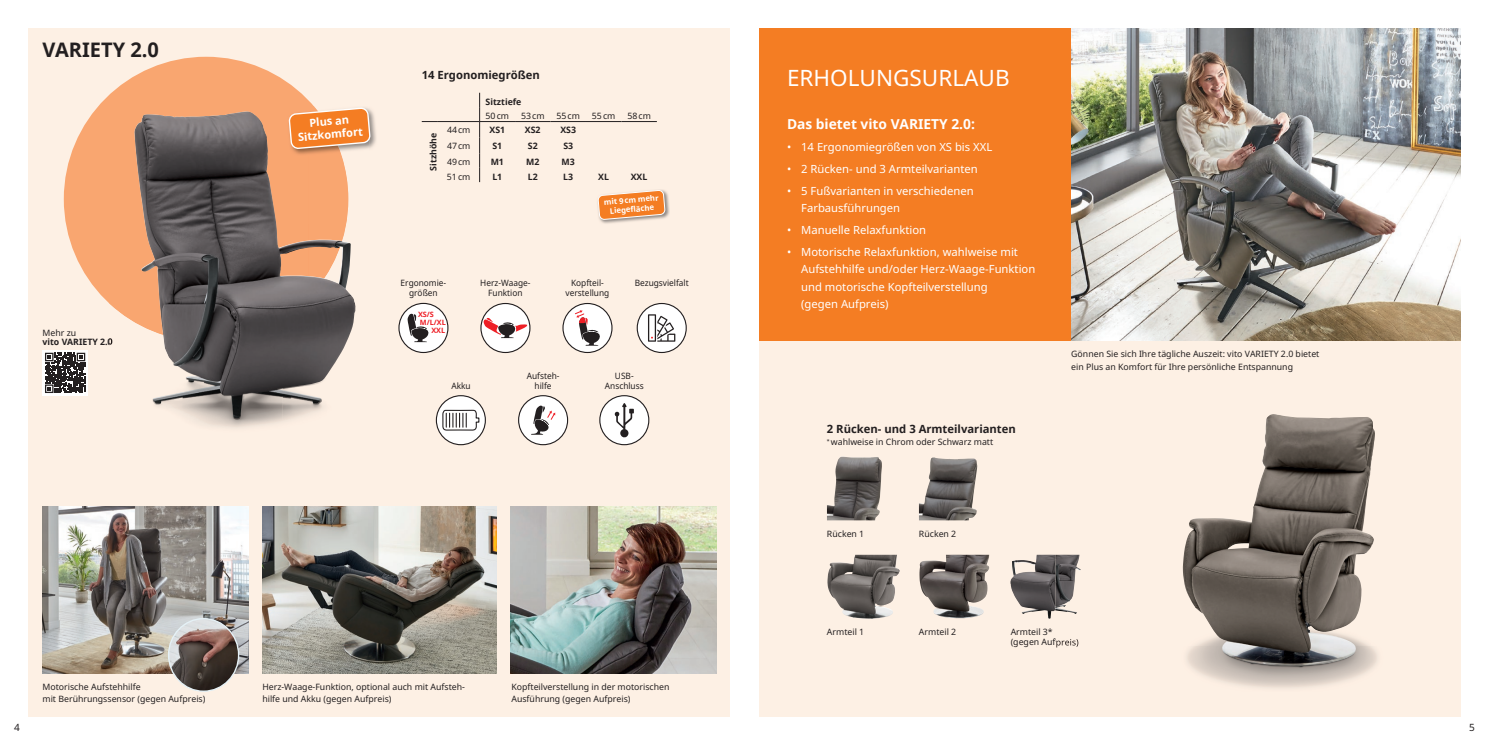
<style>
.page{position:relative;width:1489px;height:745px;background:#fff}
.page>*{position:absolute;margin:0;border:0;box-sizing:border-box;transform-origin:0 0}
.t1{font:22.5px "Noto Sans";color:#fff}
.t2{font:700 20px "Noto Sans";color:#231f20}
.t3{font:700 13.75px "Noto Sans";color:#fff}
.t4{font:11.25px/17.5px "Noto Sans";color:#fff}
.t5{font:700 11.25px "Noto Sans";color:#231f20}
.t6{font:700 11px/13.2px "Noto Sans";color:#fff;text-align:center}
.t7{font:10px "Noto Sans";color:#231f20}
.t8{font:8.75px/12.5px "Noto Sans";color:#231f20}
.t9{font:8.75px/10.1px "Noto Sans";color:#231f20;text-align:center;scale:.95 1}
.t10{font:700 8.75px "Noto Sans";color:#231f20}
.t11{font:700 7.75px/9.2px "Noto Sans";color:#fff;text-align:center}
.t12{font:700 7.25px "Noto Sans";color:#ee1f26}
</style>
<div class="page">
<div style="left:28px;top:28px;width:702px;height:688px;background:#fdf0e4"></div>
<div style="left:758px;top:28px;width:702px;height:688px;background:#fdf0e4"></div>
<img style="left:827px;top:554px;width:72px;height:64px">
<img style="left:919px;top:554px;width:70px;height:64px">
<img style="left:1010px;top:554px;width:45px;height:64px">
<svg style="left:43px;top:350px;width:45px;height:45px"></svg>
<svg style="left:45px;top:352px;width:40px;height:41px"></svg>
<img style="left:1070px;top:28px;width:390px;height:312px">
<div style="left:758px;top:28px;width:312px;height:312px;background:#f47d23"></div>
<div style="left:64px;top:57px;width:284px;height:284px;background:#f9a670;border-radius:50%"></div>
<img style="left:194px;top:418px;width:89px;height:10px">
<img style="left:134px;top:111px;width:221px;height:307px">
<img style="left:369px;top:109px;width:7px;height:40px">
<img style="left:341px;top:148px;width:27px;height:8px">
<img style="left:287px;top:148px;width:54px;height:8px">
<svg style="left:287px;top:106px;width:83px;height:42px"></svg>
<svg style="left:479px;top:93px;width:1px;height:89px"></svg>
<hr style="left:479px;top:121px;width:36px;height:1px;background:#231f20">
<hr style="left:515px;top:121px;width:35px;height:1px;background:#231f20">
<hr style="left:550px;top:121px;width:36px;height:1px;background:#231f20">
<hr style="left:586px;top:121px;width:35px;height:1px;background:#231f20">
<hr style="left:621px;top:121px;width:36px;height:1px;background:#231f20">
<hr style="left:438px;top:121px;width:41px;height:1px;background:#231f20">
<svg style="left:422px;top:121px;width:16px;height:1px"></svg>
<img style="left:597px;top:189px;width:73px;height:35px">
<svg style="left:598px;top:190px;width:67px;height:29px"></svg>
<div style="left:436px;top:395px;width:49px;height:49px;background:#fff;border-radius:50%"></div>
<div style="left:436px;top:395px;width:50px;height:50px;border:1px solid #231f20;border-radius:50%"></div>
<svg style="left:442px;top:409px;width:38px;height:22px"></svg>
<div style="left:518px;top:395px;width:49px;height:49px;background:#fff;border-radius:50%"></div>
<div style="left:518px;top:395px;width:50px;height:50px;border:1px solid #231f20;border-radius:50%"></div>
<svg style="left:531px;top:405px;width:24px;height:29px"></svg>
<div style="left:600px;top:395px;width:49px;height:49px;background:#fff;border-radius:50%"></div>
<div style="left:599px;top:395px;width:50px;height:50px;border:1px solid #231f20;border-radius:50%"></div>
<svg style="left:614px;top:403px;width:20px;height:34px"></svg>
<div style="left:563px;top:303px;width:49px;height:49px;background:#fff;border-radius:50%"></div>
<div style="left:562px;top:303px;width:50px;height:50px;border:1px solid #231f20;border-radius:50%"></div>
<svg style="left:575px;top:310px;width:25px;height:35px"></svg>
<div style="left:481px;top:303px;width:49px;height:49px;background:#fff;border-radius:50%"></div>
<div style="left:480px;top:303px;width:50px;height:50px;border:1px solid #231f20;border-radius:50%"></div>
<svg style="left:483px;top:317px;width:45px;height:21px"></svg>
<div style="left:399px;top:303px;width:49px;height:49px;background:#fff;border-radius:50%"></div>
<div style="left:398px;top:302px;width:50px;height:51px;border:1px solid #231f20;border-radius:50%"></div>
<svg style="left:407px;top:313px;width:22px;height:29px"></svg>
<div style="left:637px;top:303px;width:49px;height:49px;background:#fff;border-radius:50%"></div>
<div style="left:636px;top:303px;width:51px;height:50px;border:1px solid #231f20;border-radius:50%"></div>
<svg style="left:648px;top:314px;width:27px;height:27px"></svg>
<img style="left:262px;top:506px;width:234px;height:167px">
<img style="left:510px;top:506px;width:206px;height:167px">
<img style="left:43px;top:506px;width:205px;height:167px">
<img style="left:169px;top:618px;width:69px;height:72px">
<div style="left:168px;top:617px;width:71px;height:74px;border:1px solid #e5f1f6;border-radius:50%"></div>
<img style="left:919px;top:457px;width:58px;height:63px">
<img style="left:827px;top:456px;width:55px;height:64px">
<img style="left:1056px;top:428px;width:322px;height:260px">
<img style="left:1055px;top:554px;width:26px;height:59px">
<img style="left:1055px;top:638px;width:23px;height:9px">
<img style="left:1182px;top:414px;width:191px;height:252px">
<h2 class="t2" style="left:43px;top:35px;width:118px">VARIETY 2.0</h2>
<p class="t8" style="left:43px;top:326px;width:35px">Mehr zu</p>
<p class="t10" style="left:43px;top:335px;width:72px">vito VARIETY 2.0</p>
<p class="t6" style="left:296px;top:117px;width:66px;rotate:-5deg">Plus an<br>Sitzkomfort</p>
<p class="t5" style="left:422px;top:66px;width:120px">14 Ergonomiegrößen</p>
<p class="t10" style="left:427px;top:171px;width:39px;rotate:-90deg">Sitzhöhe</p>
<p class="t10" style="left:485px;top:95px;width:37px">Sitztiefe</p>
<p class="t8" style="left:485px;top:110px;width:25px">50 cm</p>
<p class="t8" style="left:521px;top:110px;width:25px">53 cm</p>
<p class="t8" style="left:556px;top:110px;width:25px">55 cm</p>
<p class="t8" style="left:592px;top:110px;width:25px">55 cm</p>
<p class="t8" style="left:627px;top:110px;width:25px">58 cm</p>
<p class="t8" style="left:447px;top:124px;width:25px">44 cm</p>
<p class="t10" style="left:489px;top:124px;width:17px">XS1</p>
<p class="t10" style="left:525px;top:124px;width:17px">XS2</p>
<p class="t10" style="left:560px;top:124px;width:17px">XS3</p>
<p class="t8" style="left:447px;top:140px;width:25px">47 cm</p>
<p class="t10" style="left:492px;top:140px;width:11px">S1</p>
<p class="t10" style="left:528px;top:140px;width:11px">S2</p>
<p class="t10" style="left:563px;top:140px;width:11px">S3</p>
<p class="t8" style="left:447px;top:156px;width:25px">49 cm</p>
<p class="t10" style="left:490px;top:156px;width:15px">M1</p>
<p class="t10" style="left:526px;top:156px;width:15px">M2</p>
<p class="t10" style="left:561px;top:156px;width:15px">M3</p>
<p class="t8" style="left:447px;top:170px;width:25px">51 cm</p>
<p class="t10" style="left:492px;top:170px;width:11px">L1</p>
<p class="t10" style="left:528px;top:170px;width:11px">L2</p>
<p class="t10" style="left:563px;top:170px;width:11px">L3</p>
<p class="t10" style="left:598px;top:170px;width:12px">XL</p>
<p class="t10" style="left:630px;top:170px;width:18px">XXL</p>
<p class="t11" style="left:603px;top:197px;width:56px;rotate:-5deg">mit 9 cm mehr<br>Liegefl äche</p>
<p class="t9" style="left:400px;top:278px;width:50px">Ergonomie-</p>
<p class="t9" style="left:634px;top:278px;width:58px">Bezugsvielfalt</p>
<p class="t9" style="left:409px;top:288px;width:32px">größen</p>
<p class="t9" style="left:480px;top:278px;width:55px">Herz-Waage-<br>Funktion</p>
<p class="t9" style="left:565px;top:278px;width:47px">Kopfteil - verstellung</p>
<p class="t12" style="left:418px;top:309px;width:17px">XS/S</p>
<p class="t12" style="left:420px;top:317px;width:27px">M/L/XL</p>
<p class="t12" style="left:431px;top:325px;width:15px">XXL</p>
<p class="t9" style="left:451px;top:380px;width:22px">Akku</p>
<p class="t9" style="left:526px;top:370px;width:36px">Aufsteh&shy;hilfe</p>
<p class="t9" style="left:605px;top:370px;width:42px">USB-<br>Anschluss</p>
<p class="t7" style="left:14px;top:719px;width:7px">4</p>
<p class="t8" style="left:43px;top:680px;width:164px">Motorische Aufstehhilfe<br>mit Berührungssensor (gegen Aufpreis)</p>
<p class="t8" style="left:262px;top:680px;width:204px">Herz-Waage-Funktion, optional auch mit Aufsteh&shy;hilfe und Akku (gegen Aufpreis)</p>
<p class="t8" style="left:511px;top:680px;width:160px">Kopfteilverstellung in der motorischen<br>Ausführung (gegen Aufpreis)</p>
<h1 class="t1" style="left:787px;top:62px;width:224px">ERHOLUNGSURLAUB</h1>
<h3 class="t3" style="left:787px;top:114px;width:189px">Das bietet vito VARIETY 2.0:</h3>
<p class="t4" style="left:787px;top:138px;width:207px">• 14 Ergonomiegrößen von XS bis XXL</p>
<p class="t4" style="left:787px;top:160px;width:192px">• 2 Rücken- und 3 Armteilvarianten</p>
<p class="t4" style="left:801px;top:182px;width:174px;text-indent:-14px">• 5 Fußvarianten in verschiedenen<br>Farbausführungen</p>
<p class="t4" style="left:787px;top:221px;width:141px">• Manuelle Relaxfunktion</p>
<p class="t4" style="left:801px;top:243px;width:235px;text-indent:-14px">• Motorische Relaxfunktion, wahlweise mit Aufstehhilfe und/oder Herz-Waage-Funktion und motorische Kopfteilverstellung<br>(gegen Aufpreis)</p>
<p class="t5" style="left:827px;top:420px;width:190px">2 Rücken- und 3 Armteilvarianten</p>
<p class="t8" style="left:827px;top:436px;width:168px"><sup>*</sup> wahlweise in Chrom oder Schwarz matt</p>
<p class="t8" style="left:827px;top:527px;width:39px">Rücken 1</p>
<p class="t8" style="left:918px;top:527px;width:39px">Rücken 2</p>
<p class="t8" style="left:1071px;top:347px;width:250px">Gönnen Sie sich Ihre tägliche Auszeit: vito VARIETY 2.0 bietet ein Plus an Komfort für Ihre persönliche Entspannung</p>
<p class="t8" style="left:827px;top:625px;width:39px">Armteil 1</p>
<p class="t8" style="left:918px;top:625px;width:39px">Armteil 2</p>
<p class="t8" style="left:1010px;top:627px;width:69px;line-height:10px">Armteil 3* (gegen Aufpreis)</p>
<p class="t7" style="left:1468px;top:719px;width:7px">5</p>
</div>
